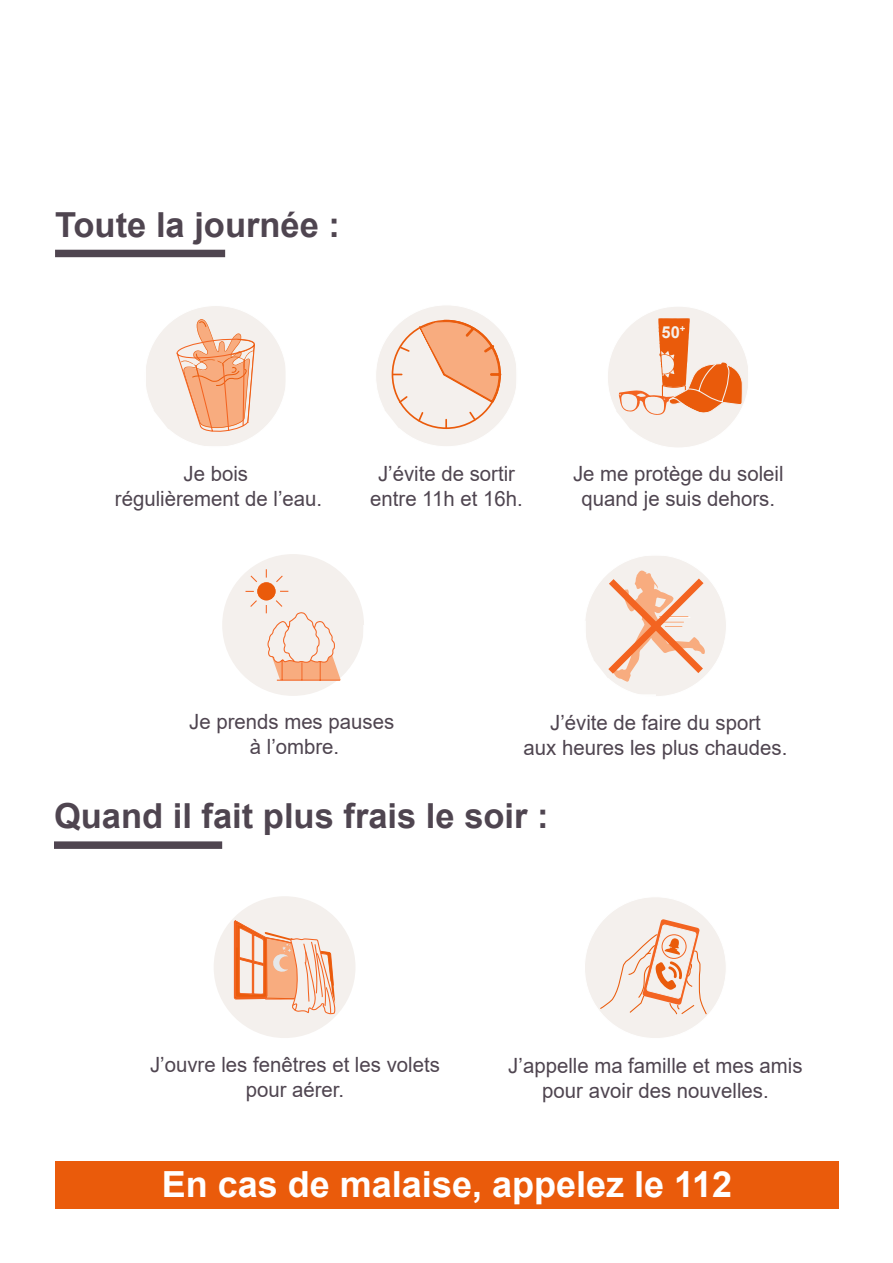
<style>
.page{position:relative;width:893px;height:1263px;background:#fff}
.page>*{position:absolute;margin:0;border:0;box-sizing:border-box;transform-origin:0 0}
.t1{font:700 36px "Arial";color:#fff}
.texte_23_pt_sous-titre{font:700 34.5px "Arial";color:#4f4550}
.texte_14pt_leg_dessin{font:21px/25.2px "Arial";color:#4f4550;text-align:center}
.t2{font:700 16.5px "Arial";color:#f4f0ed}
</style>
<div class="page">
<div style="left:55px;top:1162px;width:784px;height:47px;background:#ea5b0b"></div>
<div style="left:55px;top:250px;width:170px;height:7px;background:#4f4550"></div>
<div style="left:54px;top:841px;width:168px;height:8px;background:#4f4550"></div>
<svg style="left:586px;top:556px;width:140px;height:140px"></svg>
<div style="left:584px;top:897px;width:142px;height:141px;background:#f4f0ed;border-radius:50%"></div>
<svg style="left:599px;top:919px;width:108px;height:96px"></svg>
<div style="left:214px;top:896px;width:141px;height:142px;background:#f4f0ed;border-radius:50%"></div>
<svg style="left:233px;top:920px;width:103px;height:95px"></svg>
<svg style="left:146px;top:306px;width:140px;height:140px"></svg>
<svg style="left:376px;top:305px;width:140px;height:141px"></svg>
<svg style="left:608px;top:307px;width:140px;height:140px"></svg>
<hr style="left:558px;top:694px;width:98px;height:2px;background:#fff">
<div style="left:222px;top:554px;width:142px;height:142px;background:#f4f0ed;border-radius:50%"></div>
<svg style="left:245px;top:569px;width:96px;height:112px"></svg>
<div style="left:257px;top:583px;width:18px;height:17px;background:#ea5b0b;border-radius:50%"></div>
<hr style="left:363px;top:625px;width:2px;height:70px;background:#fff">
<p class="texte_23_pt_sous-titre" style="left:55px;top:200px;width:286px">Toute la journée :</p>
<p class="t2" style="left:662px;top:320px;width:25px">50<sup>+</sup></p>
<p class="texte_14pt_leg_dessin" style="left:183px;top:461px;width:66px">Je bois</p>
<p class="texte_14pt_leg_dessin" style="left:115px;top:486px;width:209px">régulièrement de l’eau.</p>
<p class="texte_14pt_leg_dessin" style="left:370px;top:461px;width:154px">J’évite de sortir entre 11h et 16h.</p>
<p class="texte_14pt_leg_dessin" style="left:573px;top:461px;width:212px">Je me protège du soleil quand je suis dehors.</p>
<p class="texte_14pt_leg_dessin" style="left:189px;top:709px;width:206px">Je prends mes pauses</p>
<p class="texte_14pt_leg_dessin" style="left:250px;top:734px;width:91px">à l’ombre.</p>
<p class="texte_14pt_leg_dessin" style="left:550px;top:710px;width:212px">J’évite de faire du sport</p>
<p class="texte_14pt_leg_dessin" style="left:524px;top:735px;width:265px">aux heures les plus chaudes.</p>
<p class="texte_23_pt_sous-titre" style="left:54px;top:791px;width:496px">Quand il fait plus frais le soir :</p>
<p class="texte_14pt_leg_dessin" style="left:150px;top:1052px;width:291px">J’ouvre les fenêtres et les volets</p>
<p class="texte_14pt_leg_dessin" style="left:246px;top:1077px;width:100px">pour aérer.</p>
<p class="texte_14pt_leg_dessin" style="left:508px;top:1052px;width:296px">J’appelle ma famille et mes amis</p>
<p class="texte_14pt_leg_dessin" style="left:542px;top:1078px;width:228px">pour avoir des nouvelles.</p>
<p class="t1" style="left:162px;top:1159px;width:572px">En cas de malaise, appelez le 112</p>
</div>
